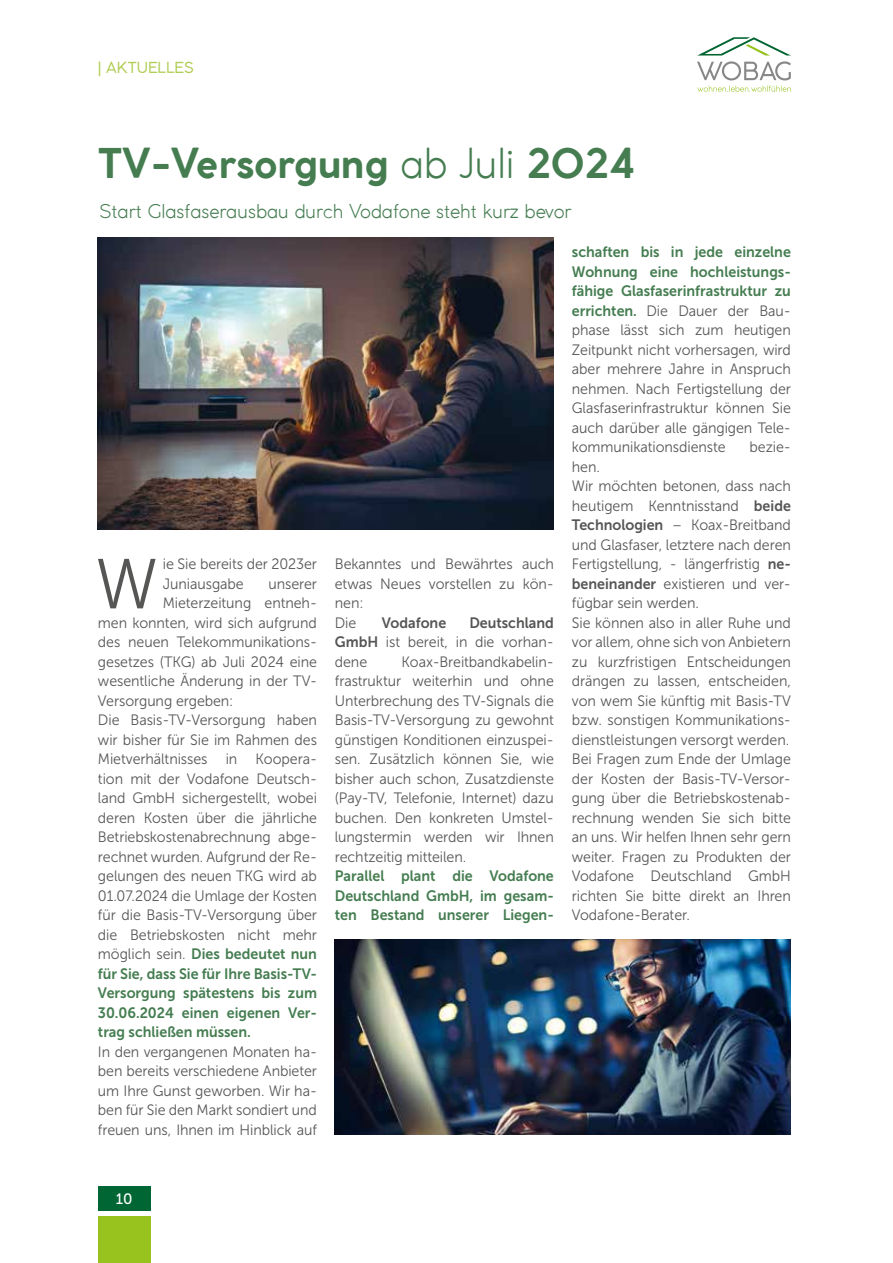
<style>
.page{position:relative;width:893px;height:1263px;background:#fff}
.page>*{position:absolute;margin:0;border:0;box-sizing:border-box;transform-origin:0 0}
.t1{font:70.5px "Museo Sans 300";color:#565655;scale:.96 1}
.t2{font:700 40.5px "Coco Gothic";letter-spacing:-.005em;color:#457d51}
.t3{font:300 18.75px "Coco Gothic";color:#457d51}
.t4{font:15px/19.5px "Museo Sans 300";letter-spacing:-.005em;color:#565655;text-align:justify;scale:.95 1}
.t5{font:15px/19.5px "Museo Sans 700";color:#457d51;text-align:justify;scale:.95 1}
.t6{font:15px/19.5px "Museo Sans 300";letter-spacing:-.005em;color:#565655;scale:.96 1}
.t7{font:15px "Museo Sans 700";color:#565655;scale:.95 1}
.t8{font:15px "Coco Gothic";letter-spacing:-.005em;color:#b0cd54}
.t9{font:15px "Museo Sans 500";color:#fff}
.s1{font-weight:300}
.s2{font-family:"Museo Sans 300";color:#565655}
.s3{font-family:"Museo Sans 700"}
.s4{font-family:"Museo Sans 700";color:#457d51}
</style>
<div class="page">
<svg style="left:697px;top:37px;width:94px;height:55px"></svg>
<div style="left:98px;top:1186px;width:53px;height:24px;background:#063"></div>
<div style="left:98px;top:1216px;width:53px;height:47px;background:#98c21d"></div>
<img style="left:98px;top:238px;width:456px;height:291px">
<img style="left:335px;top:940px;width:456px;height:194px">
<p class="t8" style="left:98px;top:56px;width:97px">| AKTUELLES</p>
<h2 class="t2" style="left:98px;top:133px;width:536px">TV-Versorgung <span class="s1">ab Juli</span> 2024</h2>
<p class="t3" style="left:100px;top:197px;width:474px">Start Glasfaserausbau durch Vodafone steht kurz bevor</p>
<h1 class="t1" style="left:95px;top:546px;width:67px">W</h1>
<p class="t6" style="left:163px;top:555px;width:162px">ie Sie bereits der 2023er<br>Juniausgabe</p>
<p class="t4" style="left:268px;top:574px;width:53px">unserer</p>
<p class="t4" style="left:163px;top:594px;width:164px">Mieterzeitung entneh-</p>
<p class="t4" style="left:98px;top:613px;width:232px">men konnten, wird sich aufgrund</p>
<p class="t4" style="left:98px;top:633px;width:232px">des neuen Telekommunikations-</p>
<p class="t4" style="left:98px;top:652px;width:232px">gesetzes (TKG) ab Juli 2024 eine</p>
<p class="t4" style="left:98px;top:672px;width:232px">wesentliche Änderung in der TV-</p>
<p class="t4" style="left:98px;top:691px;width:144px">Versorgung ergeben:</p>
<p class="t4" style="left:98px;top:711px;width:232px">Die Basis-TV-Versorgung haben</p>
<p class="t4" style="left:98px;top:730px;width:232px">wir bisher für Sie im Rahmen des</p>
<p class="t4" style="left:98px;top:750px;width:232px">Mietverhältnisses in Koopera-</p>
<p class="t4" style="left:98px;top:769px;width:232px">tion mit der Vodafone Deutsch-</p>
<p class="t4" style="left:98px;top:789px;width:232px">land GmbH sichergestellt, wobei</p>
<p class="t4" style="left:98px;top:808px;width:232px">deren Kosten über die jährliche</p>
<p class="t4" style="left:98px;top:828px;width:232px">Betriebskostenabrechnung abge-</p>
<p class="t4" style="left:98px;top:847px;width:232px">rechnet wurden. Aufgrund der Re-</p>
<p class="t4" style="left:98px;top:867px;width:232px">gelungen des neuen TKG wird ab</p>
<p class="t4" style="left:98px;top:886px;width:232px">01.07.2024 die Umlage der Kosten</p>
<p class="t4" style="left:98px;top:906px;width:232px">für die Basis-TV-Versorgung über</p>
<p class="t4" style="left:98px;top:925px;width:232px">die Betriebskosten nicht mehr</p>
<p class="t5" style="left:98px;top:944px;width:232px"><span class="s2">möglich sein.</span> Dies bedeutet nun für Sie, dass Sie für Ihre Basis-TV-Versorgung spätestens bis zum 30.06.2024 einen eigenen Ver&shy;trag schließen müssen.</p>
<p class="t4" style="left:98px;top:1042px;width:232px">In den vergangenen Monaten ha&shy;ben bereits verschiedene Anbieter um Ihre Gunst geworben. Wir ha&shy;ben für Sie den Markt sondiert und freuen uns, Ihnen im Hinblick auf</p>
<p class="t4" style="left:335px;top:555px;width:232px;text-align:left">Bekanntes und Bewährtes auch etwas Neues vorstellen zu kön&shy;nen:<br>Die</p>
<p class="t7" style="left:382px;top:614px;width:69px">Vodafone</p>
<p class="t7" style="left:469px;top:614px;width:90px">Deutschland</p>
<p class="t4" style="left:335px;top:633px;width:232px"><span class="s3">GmbH</span> ist bereit, in die vorhan&shy;dene</p>
<p class="t4" style="left:335px;top:652px;width:232px;text-indent:67px">Koax-Breitbandkabelin&shy;frastruktur weiterhin und ohne Unterbrechung des TV-Signals die Basis-TV-Versorgung zu gewohnt günstigen Konditionen einzuspei&shy;sen. Zusätzlich können Sie, wie bisher auch schon, Zusatzdienste (Pay-TV, Telefonie, Internet) dazu buchen. Den konkreten Umstel&shy;lungstermin werden wir Ihnen rechtzeitig mitteilen.</p>
<p class="t5" style="left:335px;top:866px;width:232px">Parallel plant die Vodafone Deutschland GmbH, im gesam&shy;ten Bestand unserer Liegen-</p>
<p class="t5" style="left:572px;top:242px;width:232px">schaften bis in jede einzelne Wohnung eine hochleistungs&shy;fähige Glasfaserinfrastruktur zu</p>
<p class="t4" style="left:572px;top:301px;width:232px"><span class="s4">errichten.</span> Die Dauer der Bau&shy;phase lässt sich zum heutigen Zeitpunkt nicht vorhersagen, wird aber mehrere Jahre in Anspruch nehmen. Nach Fertigstellung der Glasfaserinfrastruktur können Sie auch darüber alle gängigen Tele&shy;kommunikationsdienste</p>
<p class="t4" style="left:749px;top:438px;width:45px">bezie-</p>
<p class="t4" style="left:572px;top:457px;width:232px;text-align:left">hen.<br>Wir möchten betonen, dass nach heutigem Kenntnisstand <span class="s3">beide<br>Technologien</span> – Koax-Breitband und Glasfaser, letztere nach deren<br>Fertigstellung, - längerfristig <span class="s3">ne&shy;beneinander</span> existieren und ver&shy;fügbar sein werden.<br>Sie können also in aller Ruhe und vor allem, ohne sich von Anbietern zu kurzfristigen Entscheidungen drängen zu lassen, entscheiden, von wem Sie künftig mit Basis-TV bzw. sonstigen Kommunikations&shy;dienstleistungen versorgt werden.<br>Bei Fragen zum Ende der Umlage der Kosten der Basis-TV-Versor&shy;gung über die Betriebskostenab&shy;rechnung wenden Sie sich bitte an uns. Wir helfen Ihnen sehr gern weiter. Fragen zu Produkten der<br>Vodafone Deutschland GmbH richten Sie bitte direkt an Ihren<br>Vodafone-Berater.</p>
<p class="t9" style="left:116px;top:1190px;width:18px">10</p>
</div>
